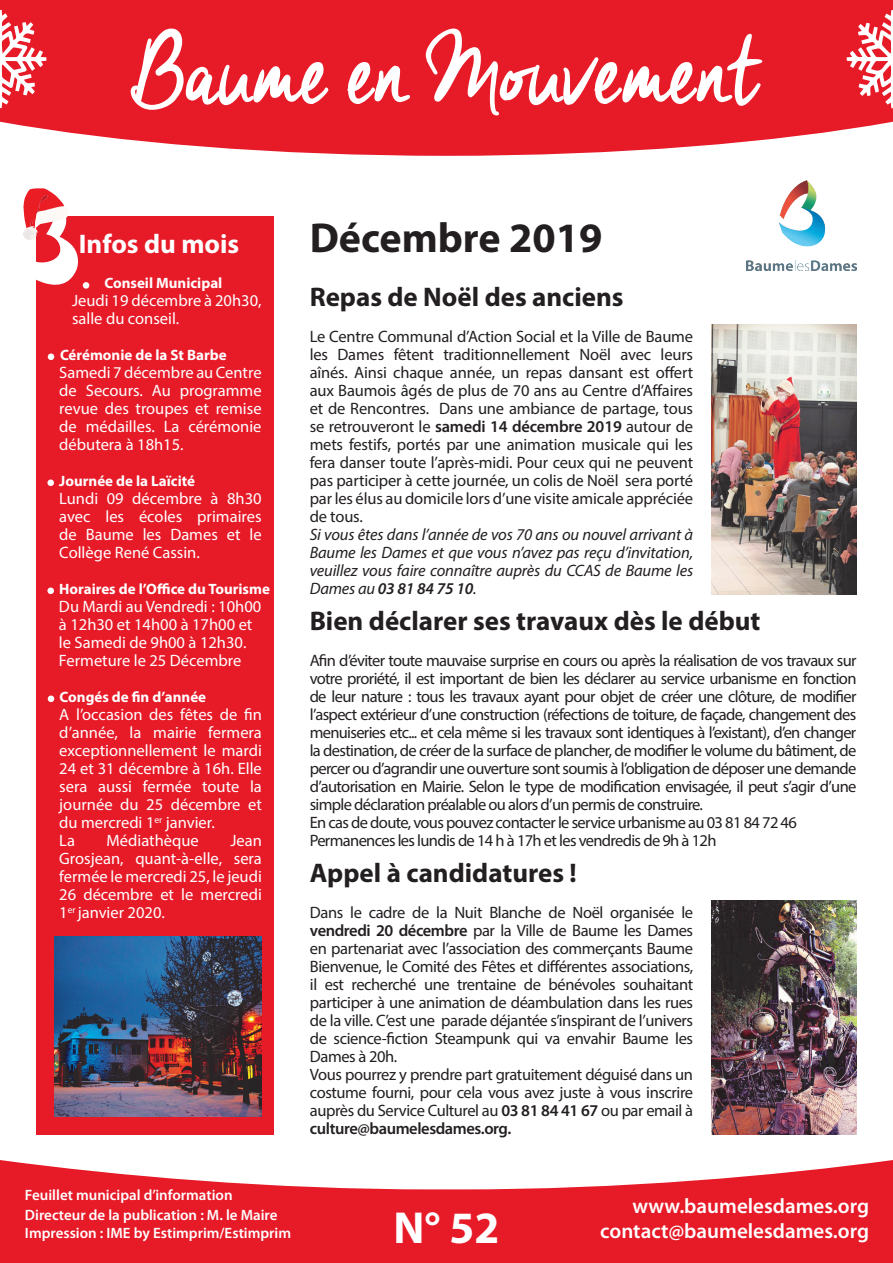
<style>
.page{position:relative;width:893px;height:1263px;background:#fff}
.page>*{position:absolute;margin:0;border:0;box-sizing:border-box;transform-origin:0 0}
.t1{font:700 45px "Myriad Pro";color:#fff}
.t2{font:700 42px "Myriad Pro";color:#231f20}
.t3{font:700 27px "Myriad Pro";color:#231f20}
.t4{font:700 27px "Myriad Pro";color:#fff}
.t5{font:600 21px "Myriad Pro";color:#fff}
.t6{font:16.5px/18px "Myriad Pro";letter-spacing:-.04em;color:#231f20}
.t7{font:16.5px/18px "Myriad Pro";color:#fff;text-align:justify}
.t8{font:italic 16.5px/18px "Myriad Pro";letter-spacing:-.01em;color:#231f20;text-align:justify}
.t9{font:700 15px "Myriad Pro";color:#fff}
.t10{font:600 15px/18px "Myriad Pro";color:#fff}
.s1{font-weight:600}
</style>
<div class="page">
<svg style="left:0;top:0;width:893px;height:156px;background:#e93541"></svg>
<svg style="left:0;top:1160px;width:893px;height:103px;fill:#e71a28"></svg>
<svg style="left:131px;top:29px;width:197px;height:81px"></svg>
<svg style="left:347px;top:62px;width:63px;height:42px"></svg>
<svg style="left:426px;top:29px;width:336px;height:86px"></svg>
<div style="left:37px;top:216px;width:237px;height:918px;background:#e71a28"></div>
<div style="left:83px;top:282px;width:6px;height:7px;background:#fff;border-radius:50%"></div>
<div style="left:47px;top:479px;width:7px;height:7px;background:#fff;border-radius:50%"></div>
<div style="left:48px;top:353px;width:6px;height:7px;background:#fff;border-radius:50%"></div>
<img style="left:747px;top:180px;width:109px;height:90px">
<div style="left:47px;top:587px;width:7px;height:7px;background:#fff;border-radius:50%"></div>
<div style="left:48px;top:695px;width:6px;height:7px;background:#fff;border-radius:50%"></div>
<svg style="left:847px;top:10px;width:46px;height:98px"></svg>
<svg style="left:0;top:10px;width:46px;height:98px"></svg>
<svg style="left:23px;top:188px;width:55px;height:103px"></svg>
<img style="left:54px;top:936px;width:208px;height:180px">
<img style="left:711px;top:324px;width:145px;height:270px">
<img style="left:711px;top:900px;width:145px;height:234px">
<h3 class="t4" style="left:79px;top:226px;width:162px">Infos du mois</h3>
<h2 class="t2" style="left:310px;top:210px;width:294px">Décembre 2019</h2>
<p class="t9" style="left:104px;top:273px;width:120px">Conseil Municipal</p>
<p class="t7" style="left:72px;top:291px;width:191px">Jeudi 19 décembre à 20h30, salle du conseil.</p>
<p class="t9" style="left:60px;top:345px;width:168px">Cérémonie de la St Barbe</p>
<p class="t7" style="left:59px;top:363px;width:204px">Samedi 7 décembre au Centre de Secours. Au programme revue des troupes et remise de médailles. La cérémonie débutera à 18h15.</p>
<p class="t9" style="left:59px;top:471px;width:137px">Journée de la Laïcité</p>
<p class="t7" style="left:59px;top:489px;width:204px">Lundi 09 décembre à 8h30 avec les écoles primaires de Baume les Dames et le Collège René Cassin.</p>
<p class="t9" style="left:59px;top:579px;width:212px">Horaires de l’Office du Tourisme</p>
<p class="t7" style="left:59px;top:597px;width:204px;text-align:left">Du Mardi au Vendredi : 10h00 à 12h30 et 14h00 à 17h00 et le Samedi de 9h00 à 12h30.<br>Fermeture le 25 Décembre</p>
<p class="t9" style="left:60px;top:687px;width:148px">Congés de fin d’année</p>
<p class="t7" style="left:59px;top:705px;width:204px;text-align:left">A l’occasion des fêtes de fin d’année, la mairie fermera exceptionnellement le mardi<br>24 et 31 décembre à 16h. Elle sera aussi fermée toute la journée du 25 décembre et du mercredi 1<sup>er</sup> janvier.<br>La</p>
<p class="t7" style="left:107px;top:831px;width:94px">Médiathèque</p>
<p class="t7" style="left:59px;top:831px;width:204px;text-indent:171px">Jean Grosjean, quant-à-elle, sera fermée le mercredi 25, le jeudi 26 décembre et le mercredi 1<sup>er</sup> janvier 2020.</p>
<h3 class="t3" style="left:310px;top:279px;width:315px">Repas de Noël des anciens</h3>
<p class="t6" style="left:310px;top:327px;width:385px;text-align:justify">Le Centre Communal d’Action Social et la Ville de Baume les Dames fêtent traditionnellement Noël avec leurs aînés. Ainsi chaque année, un repas dansant est offert aux Baumois âgés de plus de 70 ans au Centre d’Affaires et de Rencontres. Dans une ambiance de partage, tous se retrouveront le <span class="s1">samedi 14 décembre 2019</span> autour de mets festifs, portés par une animation musicale qui les fera danser toute l’après-midi. Pour ceux qui ne peuvent pas participer à cette journée, un colis de Noël sera porté par les élus au domicile lors d’une visite amicale appréciée de tous.</p>
<p class="t8" style="left:310px;top:525px;width:385px">Si vous êtes dans l’année de vos 70 ans ou nouvel arrivant à Baume les Dames et que vous n’avez pas reçu d’invitation, veuillez vous faire connaître auprès du CCAS de Baume les Dames au <span class="s1">03 81 84 75 10</span>.</p>
<h3 class="t3" style="left:310px;top:603px;width:452px">Bien déclarer ses travaux dès le début</h3>
<p class="t6" style="left:310px;top:651px;width:548px">Afin d’éviter toute mauvaise surprise en cours ou après la réalisation de vos travaux sur votre proriété, il est important de bien les déclarer au service urbanisme en fonction de leur nature : tous les travaux ayant pour objet de créer une clôture, de modifier l’aspect extérieur d’une construction (réfections de toiture, de façade, changement des menuiseries etc... et cela même si les travaux sont identiques à l’existant), d’en changer la destination, de créer de la surface de plancher, de modifier le volume du bâtiment, de percer ou d’agrandir une ouverture sont soumis à l’obligation de déposer une demande d’autorisation en Mairie. Selon le type de modification envisagée, il peut s’agir d’une simple déclaration préalable ou alors d’un permis de construire.<br>En cas de doute, vous pouvez contacter le service urbanisme au 03 81 84 72 46<br>Permanences les lundis de 14 h à 17h et les vendredis de 9h à 12h</p>
<h3 class="t3" style="left:310px;top:855px;width:269px">Appel à candidatures !</h3>
<p class="t6" style="left:310px;top:903px;width:385px">Dans le cadre de la Nuit Blanche de Noël organisée le <span class="s1">vendredi 20 décembre</span> par la Ville de Baume les Dames en partenariat avec l’association des commerçants Baume Bienvenue, le Comité des Fêtes et différentes associations, il est recherché une trentaine de bénévoles souhaitant participer à une animation de déambulation dans les rues de la ville. C’est une parade déjantée s’inspirant de l’univers de science-fiction Steampunk qui va envahir Baume les Dames à 20h.<br>Vous pourrez y prendre part gratuitement déguisé dans un costume fourni, pour cela vous avez juste à vous inscrire auprès du Service Culturel au <span class="s1">03 81 84 41 67</span> ou par email à <span class="s1">culture@baumelesdames.org.</span></p>
<p class="t10" style="left:25px;top:1186px;width:209px">Feuillet municipal d’information</p>
<p class="t10" style="left:25px;top:1205px;width:268px">Directeur de la publication : M. le Maire<br>Impression : IME by Estimprim/Estimprim</p>
<p class="t5" style="left:632px;top:1192px;width:238px">www.baumelesdames.org</p>
<h1 class="t1" style="left:393px;top:1198px;width:108px">N° 52</h1>
<p class="t5" style="left:600px;top:1217px;width:270px">contact@baumelesdames.org</p>
</div>
